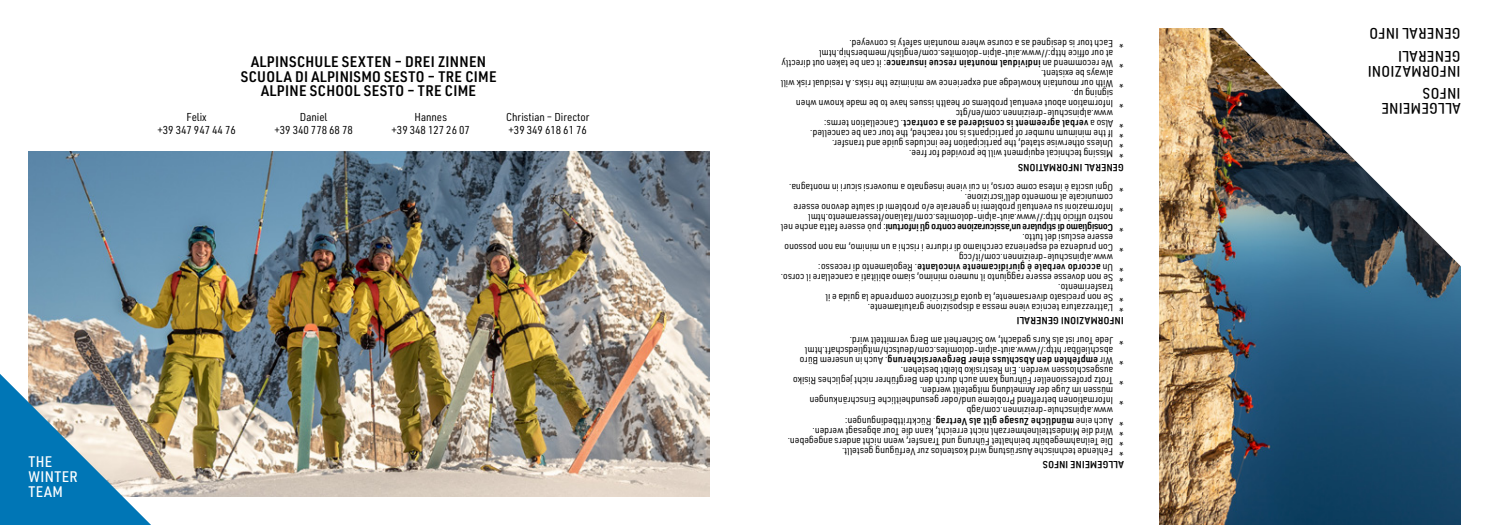
<style>
.page{position:relative;width:1489px;height:525px;background:#fff}
.page>*{position:absolute;margin:0;border:0;box-sizing:border-box;transform-origin:0 0}
.t1{font:600 15px/14px "URWDIN Semi Cond";letter-spacing:.02em;color:#000;text-align:center}
.t2{font:500 15px/15px "URWDIN Semi Cond";letter-spacing:.02em;color:#000}
.t3{font:500 15px/15px "URWDIN Semi Cond";letter-spacing:.035em;color:#fff}
.t4{font:11.25px/12.5px "URWDIN Semi Cond";color:#000;text-align:center}
.t5{font:10px/10px "URWDIN Semi Cond";color:#000}
.t6{font:600 10px "URWDIN Semi Cond";letter-spacing:.02em;color:#000}
.t7{font:600 10px/10px "URWDIN Semi Cond";letter-spacing:-.02em;color:#000}
.s1{font-weight:600}
.s2{font-weight:400}
</style>
<div class="page">
<img style="left:28px;top:151px;width:681px;height:345px">
<svg style="left:0;top:373px;width:151px;height:151px;background:#659bb5"></svg>
<img style="left:1159px;top:28px;width:301px;height:496px">
<img style="left:1194px;top:28px;width:267px;height:266px">
<h1 class="t1" style="left:241px;top:54px;width:257px">ALPINSCHULE SEXTEN – DREI ZINNEN<br>SCUOLA DI ALPINISMO SESTO – TRE CIME<br>ALPINE SCHOOL SESTO – TRE CIME</h1>
<p class="t4" style="left:157px;top:111px;width:80px">Felix<br>+39 347 947 44 76</p>
<p class="t4" style="left:391px;top:111px;width:80px">Hannes<br>+39 348 127 26 07</p>
<p class="t4" style="left:506px;top:111px;width:85px;text-align:left">Christian – Director +39 349 618 61 76</p>
<p class="t4" style="left:274px;top:111px;width:80px">Daniel<br>+39 340 778 68 78</p>
<h1 class="t3" style="left:28px;top:453px;width:51px">THE<br>WINTER<br>TEAM</h1>
<p class="t5" style="left:1113px;top:59px;width:295px;rotate:-180deg">at our office http://www.aiut-alpin-dolomites.com/english/membership.html<br>Each tour is designed as a course where mountain safety is conveyed.</p>
<p class="t5" style="left:1123px;top:49px;width:6px;rotate:-180deg">*</p>
<p class="t5" style="left:1113px;top:79px;width:333px;rotate:-180deg">always be existent.<br>We recommend an <span class="s1">individual mountain rescue insurance</span>: it can be taken out directly</p>
<p class="t5" style="left:1123px;top:69px;width:6px;rotate:-180deg">*</p>
<p class="t5" style="left:1113px;top:99px;width:334px;rotate:-180deg">signing up.<br>With our mountain knowledge and experience we minimize the risks. A residual risk will</p>
<p class="t5" style="left:1123px;top:89px;width:6px;rotate:-180deg">*</p>
<p class="t5" style="left:1113px;top:119px;width:318px;rotate:-180deg">www.alpinschule-dreizinnen.com/en/gtc<br>Information about eventual problems or health issues have to be made known when</p>
<p class="t5" style="left:1123px;top:109px;width:6px;rotate:-180deg">*</p>
<p class="t6" style="left:1113px;top:130px;width:290px;rotate:-180deg"><span class="s2">Also a</span> verbal agreement is considered as a contract<span class="s2">. Cancellation terms:</span></p>
<p class="t5" style="left:1123px;top:129px;width:6px;rotate:-180deg">*</p>
<p class="t5" style="left:1113px;top:139px;width:304px;rotate:-180deg">If the minimum number of participants is not reached, the tour can be cancelled.</p>
<p class="t5" style="left:1123px;top:139px;width:6px;rotate:-180deg">*</p>
<p class="t5" style="left:1113px;top:149px;width:282px;rotate:-180deg">Unless otherwise stated, the participation fee includes guide and transfer.</p>
<p class="t5" style="left:1123px;top:149px;width:6px;rotate:-180deg">*</p>
<p class="t5" style="left:1113px;top:159px;width:205px;rotate:-180deg">Missing technical equipment will be provided for free.</p>
<p class="t5" style="left:1123px;top:159px;width:6px;rotate:-180deg">*</p>
<p class="t6" style="left:1123px;top:174px;width:107px;rotate:-180deg">GENERAL INFORMATIONS</p>
<p class="t5" style="left:1113px;top:202px;width:325px;rotate:-180deg">comunicate al momento dell‘iscrizione.<br>Ogni uscita è intesa come corso, in cui viene insegnato a muoversi sicuri in montagna.</p>
<p class="t5" style="left:1123px;top:192px;width:6px;rotate:-180deg">*</p>
<p class="t5" style="left:1113px;top:222px;width:321px;rotate:-180deg">nostro ufficio http://www.aiut-alpin-dolomites.com/italiano/tesseramento.html<br>Informazioni su eventuali problemi in generale e/o problemi di salute devono essere</p>
<p class="t5" style="left:1123px;top:212px;width:6px;rotate:-180deg">*</p>
<p class="t7" style="left:1113px;top:242px;width:333px;rotate:-180deg"><span class="s2">essere esclusi del tutto.<br></span>Consigliamo di stipulare un’assicurazione contro gli infortuni<span class="s2">: può essere fatta anche nel</span></p>
<p class="t5" style="left:1123px;top:232px;width:6px;rotate:-180deg">*</p>
<p class="t5" style="left:1113px;top:262px;width:330px;rotate:-180deg">www.alpinschule-dreizinnen.com/it/ccg<br>Con prudenza ed esperienza cerchiamo di ridurre i rischi a un minimo, ma non possono</p>
<p class="t5" style="left:1123px;top:252px;width:6px;rotate:-180deg">*</p>
<p class="t6" style="left:1113px;top:274px;width:296px;rotate:-180deg"><span class="s2">Un</span> accordo verbale è giuridicamente vincolante<span class="s2">. Regolamento di recesso:</span></p>
<p class="t5" style="left:1123px;top:272px;width:6px;rotate:-180deg">*</p>
<p class="t5" style="left:1113px;top:292px;width:334px;rotate:-180deg">trasferimento.<br>Se non dovesse essere raggiunto il numero minimo, siamo abilitati a cancellare il corso.</p>
<p class="t5" style="left:1123px;top:282px;width:6px;rotate:-180deg">*</p>
<p class="t5" style="left:1113px;top:302px;width:289px;rotate:-180deg">Se non precisato diversamente, la quota d’iscrizione comprende la guida e il</p>
<p class="t5" style="left:1123px;top:302px;width:6px;rotate:-180deg">*</p>
<p class="t5" style="left:1113px;top:312px;width:247px;rotate:-180deg">L’attrezzatura tecnica viene messa a disposizione gratuitamente.</p>
<p class="t5" style="left:1123px;top:312px;width:6px;rotate:-180deg">*</p>
<p class="t6" style="left:1123px;top:327px;width:108px;rotate:-180deg">INFORMAZIONI GENERALI</p>
<p class="t5" style="left:1113px;top:356px;width:309px;rotate:-180deg">abschließbar http://www.aiut-alpin-dolomites.com/deutsch/mitgliedschaft.html<br>Jede Tour ist als Kurs gedacht, wo Sicherheit am Berg vermittelt wird.</p>
<p class="t5" style="left:1123px;top:346px;width:6px;rotate:-180deg">*</p>
<p class="t5" style="left:1113px;top:376px;width:315px;rotate:-180deg">ausgeschlossen werden. Ein Restrisiko bleibt bestehen.<br>Wir <span class="s1">empfehlen den Abschluss einer Bergeversicherung</span>. Auch in unserem Büro</p>
<p class="t5" style="left:1123px;top:366px;width:6px;rotate:-180deg">*</p>
<p class="t5" style="left:1113px;top:396px;width:322px;rotate:-180deg">müssen im Zuge der Anmeldung mitgeteilt werden.<br>Trotz professioneller Führung kann auch durch den Bergführer nicht jegliches Risiko</p>
<p class="t5" style="left:1123px;top:386px;width:6px;rotate:-180deg">*</p>
<p class="t5" style="left:1113px;top:416px;width:305px;rotate:-180deg">www.alpinschule-dreizinnen.com/agb<br>Informationen betreffend Probleme und/oder gesundheitliche Einschränkungen</p>
<p class="t5" style="left:1123px;top:406px;width:6px;rotate:-180deg">*</p>
<p class="t5" style="left:1113px;top:426px;width:269px;rotate:-180deg">Auch eine <span class="s1">mündliche Zusage gilt als Vertrag</span>. Rücktrittbedingungen:</p>
<p class="t5" style="left:1123px;top:426px;width:6px;rotate:-180deg">*</p>
<p class="t5" style="left:1113px;top:436px;width:302px;rotate:-180deg">Wird die Mindestteilnehmerzahl nicht erreicht, kann die Tour abgesagt werden.</p>
<p class="t5" style="left:1123px;top:436px;width:6px;rotate:-180deg">*</p>
<p class="t5" style="left:1113px;top:446px;width:327px;rotate:-180deg">Die Teilnahmegebühr beinhaltet Führung und Transfer, wenn nicht anders angegeben.</p>
<p class="t5" style="left:1123px;top:446px;width:6px;rotate:-180deg">*</p>
<p class="t5" style="left:1113px;top:456px;width:273px;rotate:-180deg">Fehlende technische Ausrüstung wird kostenlos zur Verfügung gestellt.</p>
<p class="t5" style="left:1123px;top:456px;width:6px;rotate:-180deg">*</p>
<p class="t6" style="left:1123px;top:471px;width:82px;rotate:-180deg">ALLGEMEINE INFOS</p>
<h1 class="t2" style="left:1460px;top:42px;width:93px;rotate:-180deg">GENERAL INFO</h1>
<h1 class="t2" style="left:1460px;top:79px;width:94px;rotate:-180deg">INFORMAZIONI<br>GENERALI</h1>
<h1 class="t2" style="left:1460px;top:117px;width:80px;rotate:-180deg">ALLGEMEINE<br>INFOS</h1>
</div>
